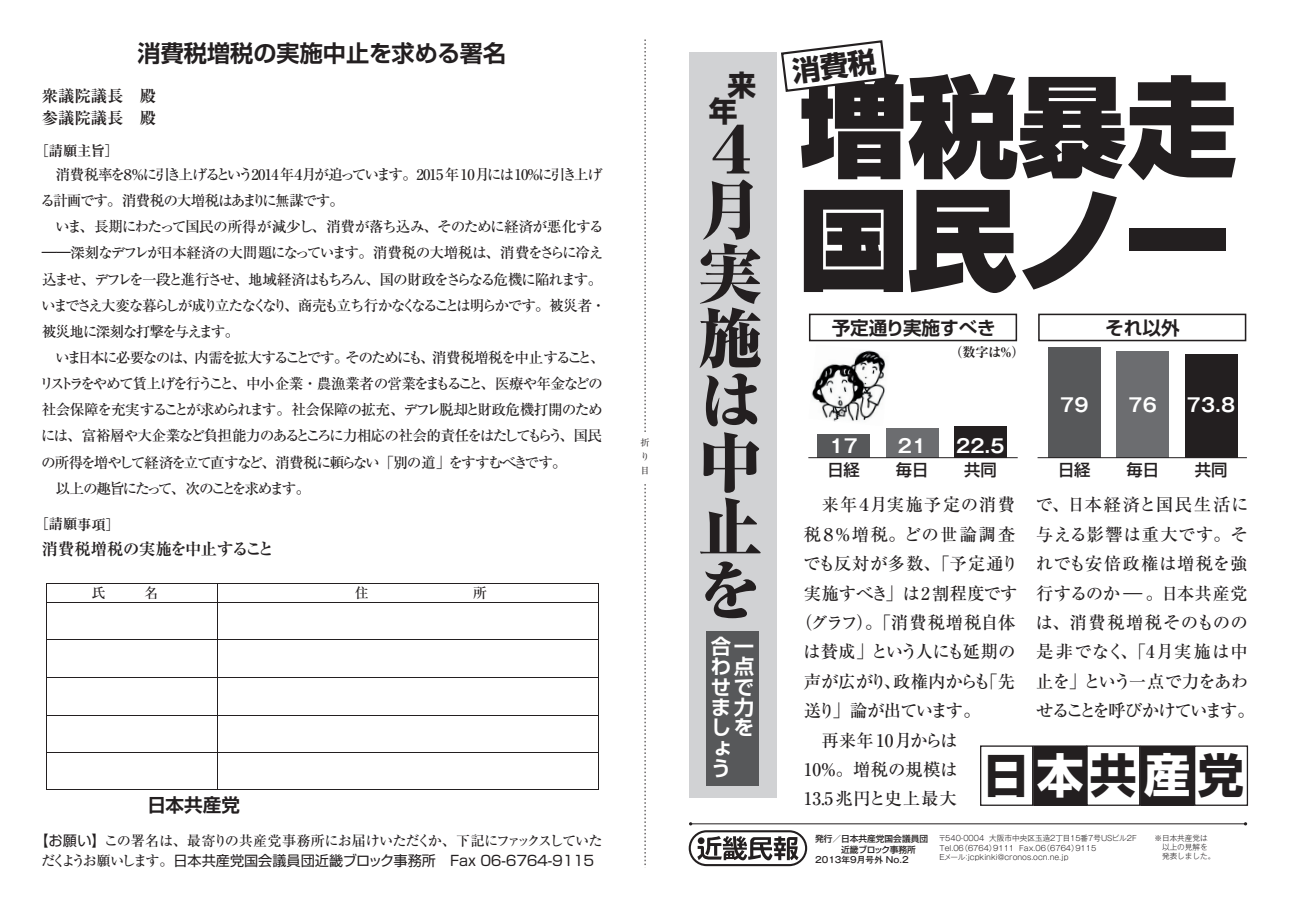
<style>
.page{position:relative;width:1290px;height:911px;background:#fff}
.page>*{position:absolute;margin:0;border:0;box-sizing:border-box;transform-origin:0 0}
.t1{font:900 109.38px/112.8px "Shin Go Pr 5";color:#231f20}
.t2{font:800 expanded 64.12px/63.1px "Ryumin Pr 5";color:#231f20;scale:1.1 1}
.t3{font:700 46.62px "Shin Go Pr 5";letter-spacing:.15em;color:#231f20}
.t4{font:700 28.62px/26.4px "Shin Go Pr 5";color:#231f20}
.t5{font:700 23.12px "Shin Go Pr 5 De";color:#231f20}
.t6{font:700 20.38px/20.4px "Shin Go Pr 5 De";color:#fff}
.t7{font:700 18.62px "Shin Go Pr 5 De";color:#231f20}
.t8{font:700 18.62px "Gothic MB101 Pr 5 De";color:#fff}
.t9{font:500 17.38px/29.4px "Ryumin Pr 5";color:#231f20}
.t10{font:500 17.38px "Ryumin Pr 5";letter-spacing:.035em;color:#231f20}
.t11{font:500 17.38px "Ryumin Pr 5";letter-spacing:-.065em;color:#231f20}
.t12{font:500 17.38px "Ryumin Pr 5";letter-spacing:.06em;color:#231f20}
.t13{font:500 17.38px "Ryumin Pr 5";letter-spacing:.1em;color:#231f20}
.t14{font:500 17.38px "Ryumin Pr 5";letter-spacing:-.095em;color:#231f20}
.t15{font:500 17.38px "Ryumin Pr 5";letter-spacing:.04em;color:#231f20}
.t16{font:700 16.38px "Ryumin Pr 5";letter-spacing:-.02em;color:#231f20}
.t17{font:700 16.38px/21.8px "Ryumin Pr 5";color:#231f20}
.t18{font:500 16.38px "Shin Go Pr 5";letter-spacing:-.015em;color:#231f20}
.t19{font:500 14.75px/26.1px "Ryumin Pr 5";letter-spacing:-.105em;color:#231f20}
.t20{font:14.12px "Shin Go Pr 5";color:#231f20}
.t21{font:500 14.12px "Ryumin Pr 5";letter-spacing:-.065em;color:#231f20}
.t22{font:700 14.12px "Ryumin Pr 5";letter-spacing:-.005em;color:#231f20}
.t23{font:500 13.88px "Ryumin Pr 5";color:#231f20}
.t24{font:700 expanded 13.12px "Ryumin Pr 5";color:#231f20}
.t25{font:9.25px/13.8px "Ryumin Pr 5";color:#231f20}
.t26{font:500 8.75px/10.9px "Shin Go Pr 5";color:#231f20}
.t27{font:500 8.75px "Gothic MB101 Pr 5";color:#231f20}
.t28{font:300 7.62px/9.8px "Gothic MB101 Pr 5";color:#231f20}
.s1{font-family:"Shin Go Pr 5";font-weight:400}
.s2{font-family:"Ryumin Pr 5";font-weight:500}
.s3{color:#fff}
</style>
<div class="page">
<img style="left:811px;top:350px;width:75px;height:72px">
<div style="left:817px;top:434px;width:53px;height:24px;background:#57585a"></div>
<div style="left:886px;top:428px;width:52px;height:30px;background:#6c6d70"></div>
<div style="left:954px;top:426px;width:52px;height:32px;background:#231f20"></div>
<div style="left:1048px;top:347px;width:52px;height:111px;background:#57585a"></div>
<div style="left:1116px;top:351px;width:53px;height:107px;background:#6c6d70"></div>
<div style="left:1185px;top:354px;width:52px;height:104px;background:#231f20"></div>
<div style="left:689px;top:53px;width:87px;height:745px;background:#d1d2d4"></div>
<div style="left:706px;top:631px;width:53px;height:155px;background:#57585a"></div>
<svg style="left:645px;top:39px;width:1px;height:827px"></svg>
<div style="left:639px;top:433px;width:12px;height:49px;background:#fff"></div>
<svg style="left:697px;top:836px;width:101px;height:24px"></svg>
<div style="left:689px;top:830px;width:118px;height:36px;border:2px solid #231f20;border-radius:17px"></div>
<div style="left:1086px;top:745px;width:54px;height:61px;border:1px solid #231f20"></div>
<div style="left:1034px;top:746px;width:52px;height:59px;background:#231f20"></div>
<div style="left:1033px;top:745px;width:54px;height:61px;border:1px solid #231f20"></div>
<div style="left:980px;top:745px;width:53px;height:61px;border:1px solid #231f20"></div>
<div style="left:1141px;top:746px;width:52px;height:59px;background:#231f20"></div>
<div style="left:1140px;top:745px;width:54px;height:61px;border:1px solid #231f20"></div>
<div style="left:1194px;top:745px;width:54px;height:61px;border:1px solid #231f20"></div>
<hr style="left:691px;top:823px;width:554px;height:1px;background:#231f20">
<hr style="left:46px;top:583px;width:171px;height:1px;background:#231f20">
<hr style="left:217px;top:583px;width:382px;height:1px;background:#231f20">
<svg style="left:46px;top:584px;width:1px;height:18px"></svg>
<hr style="left:46px;top:602px;width:171px;height:1px;background:#231f20">
<svg style="left:217px;top:584px;width:1px;height:18px"></svg>
<hr style="left:217px;top:602px;width:382px;height:1px;background:#231f20">
<hr style="left:46px;top:603px;width:1px;height:36px;background:#231f20">
<hr style="left:217px;top:603px;width:1px;height:36px;background:#231f20">
<hr style="left:599px;top:603px;width:1px;height:36px;background:#231f20">
<hr style="left:46px;top:639px;width:171px;height:1px;background:#231f20">
<hr style="left:217px;top:639px;width:382px;height:1px;background:#231f20">
<hr style="left:46px;top:640px;width:1px;height:37px;background:#231f20">
<hr style="left:217px;top:640px;width:1px;height:37px;background:#231f20">
<hr style="left:599px;top:640px;width:1px;height:37px;background:#231f20">
<hr style="left:46px;top:677px;width:171px;height:1px;background:#231f20">
<hr style="left:217px;top:677px;width:382px;height:1px;background:#231f20">
<hr style="left:46px;top:677px;width:1px;height:38px;background:#231f20">
<hr style="left:217px;top:677px;width:1px;height:38px;background:#231f20">
<hr style="left:599px;top:677px;width:1px;height:38px;background:#231f20">
<hr style="left:46px;top:715px;width:171px;height:1px;background:#231f20">
<hr style="left:217px;top:715px;width:382px;height:1px;background:#231f20">
<hr style="left:46px;top:715px;width:1px;height:37px;background:#231f20">
<hr style="left:217px;top:715px;width:1px;height:37px;background:#231f20">
<hr style="left:599px;top:715px;width:1px;height:37px;background:#231f20">
<hr style="left:46px;top:752px;width:171px;height:1px;background:#231f20">
<hr style="left:217px;top:752px;width:382px;height:1px;background:#231f20">
<hr style="left:46px;top:753px;width:1px;height:36px;background:#231f20">
<hr style="left:46px;top:789px;width:171px;height:1px;background:#231f20">
<hr style="left:217px;top:753px;width:1px;height:36px;background:#231f20">
<hr style="left:217px;top:789px;width:382px;height:1px;background:#231f20">
<hr style="left:599px;top:753px;width:1px;height:36px;background:#231f20">
<hr style="left:808px;top:457px;width:210px;height:1px;background:#231f20">
<hr style="left:1037px;top:457px;width:210px;height:1px;background:#231f20">
<div style="left:1038px;top:314px;width:208px;height:27px;border:2px solid #231f20"></div>
<div style="left:809px;top:314px;width:208px;height:27px;border:2px solid #231f20"></div>
<svg style="left:781px;top:40px;width:106px;height:52px"></svg>
<h3 class="t5" style="left:138px;top:34px;width:370px">消費税増税の実施中止を求める署名</h3>
<p class="t17" style="left:42px;top:84px;width:116px">衆議院議長　殿参議院議長　殿</p>
<p class="t22" style="left:35px;top:139px;width:85px">［請願主旨］</p>
<p class="t19" style="left:39px;top:160px;width:568px">　消費税率を８％に引き上げるという2014 年４月が迫っています。2015 年 10月には10％に引き上げる計画です。消費税の大増税はあまりに無謀です。<br>　いま、長期にわたって国民の所得が減少し、消費が落ち込み、そのために経済が悪化する――深刻なデフレが日本経済の大問題になっています。消費税の大増税は、消費をさらに冷え込ませ、デフレを一段と進行させ、地域経済はもちろん、国の財政をさらなる危機に陥れます。いまでさえ大変な暮らしが成り立たなくなり、商売も立ち行かなくなることは明らかです。被災者・被災地に深刻な打撃を与えます。<br>　いま日本に必要なのは、内需を拡大することです。そのためにも、消費税増税を中止すること、リストラをやめて賃上げを行うこと、中小企業・農漁業者の営業をまもること、医療や年金などの社会保障を充実することが求められます。社会保障の拡充、デフレ脱却と財政危機打開のためには、富裕層や大企業など負担能力のあるところに力相応の社会的責任をはたしてもらう、国民の所得を増やして経済を立て直すなど、消費税に頼らない「別の道」をすすむべきです。<br>　以上の趣旨にたって、次のことを求めます。</p>
<p class="t22" style="left:35px;top:513px;width:86px">［請願事項］</p>
<p class="t16" style="left:42px;top:536px;width:234px">消費税増税の実施を中止すること</p>
<p class="t23" style="left:92px;top:582px;width:15px">氏</p>
<p class="t23" style="left:144px;top:582px;width:15px">名</p>
<p class="t23" style="left:355px;top:582px;width:15px">住</p>
<p class="t23" style="left:473px;top:582px;width:15px">所</p>
<p class="t25" style="left:640px;top:435px;width:10px">折り目</p>
<p class="t7" style="left:147px;top:789px;width:94px">日本共産党</p>
<p class="t21" style="left:35px;top:829px;width:569px"><span class="s1">【お願い】</span>この署名は、最寄りの共産党事務所にお届けいただくか、下記にファックスしていた</p>
<p class="t20" style="left:41px;top:848px;width:557px"><span class="s2">だくようお願いします。</span>日本共産党国会議員団近畿ブロック事務所　Fax ０６-６７６４-９１１５</p>
<h3 class="t4" style="left:709px;top:70px;width:48px;text-indent:18px">来年</h3>
<h2 class="t2" style="left:697px;top:114px;width:59px">４月実施は中止を</h2>
<h3 class="t6" style="left:711px;top:634px;width:45px">合一わ点せでま力しをょ<br>う</h3>
<h1 class="t1" style="left:799px;top:64px;width:439px">増税暴走国民ノー</h1>
<p class="t7" style="left:832px;top:313px;width:166px">予定通り実施すべき</p>
<p class="t24" style="left:949px;top:342px;width:77px">（数字は％）</p>
<p class="t7" style="left:1105px;top:313px;width:76px">それ以外</p>
<p class="t8" style="left:829px;top:430px;width:30px">17</p>
<p class="t18" style="left:827px;top:456px;width:34px">日経</p>
<p class="t8" style="left:898px;top:430px;width:30px">21</p>
<p class="t18" style="left:896px;top:456px;width:34px">毎日</p>
<p class="t8" style="left:956px;top:430px;width:50px">22.5</p>
<p class="t18" style="left:964px;top:456px;width:34px">共同</p>
<p class="t8" style="left:1060px;top:390px;width:30px">79</p>
<p class="t18" style="left:1058px;top:456px;width:34px">日経</p>
<p class="t8" style="left:1128px;top:390px;width:30px">76</p>
<p class="t18" style="left:1126px;top:456px;width:34px">毎日</p>
<p class="t8" style="left:1187px;top:390px;width:50px">73.8</p>
<p class="t18" style="left:1195px;top:456px;width:34px">共同</p>
<p class="t12" style="left:804px;top:491px;width:213px">　来年４月実施予定の消費</p>
<p class="t13" style="left:804px;top:520px;width:213px">税８％増税。どの世論調査</p>
<p class="t10" style="left:803px;top:550px;width:217px">でも反対が多数、「予定通り</p>
<p class="t9" style="left:804px;top:577px;width:215px">実施すべき」は2割程度です</p>
<p class="t9" style="left:795px;top:606px;width:221px">（グラフ）。「消費税増税自体</p>
<p class="t11" style="left:803px;top:638px;width:214px">は賛成」という人にも延期の</p>
<p class="t9" style="left:804px;top:665px;width:213px">声が広がり、政権内からも「先</p>
<p class="t14" style="left:804px;top:697px;width:178px">送り」論が出ています。</p>
<p class="t9" style="left:804px;top:724px;width:155px">　再来年10月からは</p>
<p class="t9" style="left:804px;top:753px;width:155px">10％。増税の規模は</p>
<p class="t15" style="left:804px;top:785px;width:154px">13.5兆円と史上最大</p>
<p class="t9" style="left:1035px;top:489px;width:221px">で、日本経済と国民生活に与える影響は重大です。それでも安倍政権は増税を強行するのか－。日本共産党は、消費税増税そのものの是非でなく、「4月実施は中止を」という一点で力をあわせることを呼びかけています。</p>
<h3 class="t3" style="left:983px;top:738px;width:263px">日<span class="s3">本</span>共<span class="s3">産</span>党</h3>
<p class="t26" style="left:815px;top:832px;width:114px">発行／日本共産党国会議員団　　　近畿ブロック事務所</p>
<p class="t27" style="left:815px;top:852px;width:95px">2013年9月号外 No.2</p>
<p class="t28" style="left:938px;top:832px;width:200px">〒540-0004 大阪市中央区玉造2丁目15番7号USビル2F<br>Tel.06（6764）9111 Fax.06（6764）9115<br>Eメール：jcpkinki@cronos.ocn.ne.jp</p>
<p class="t28" style="left:1154px;top:832px;width:62px;line-height:9.1px">※日本共産党は　以上の見解を　発表しました。</p>
</div>
